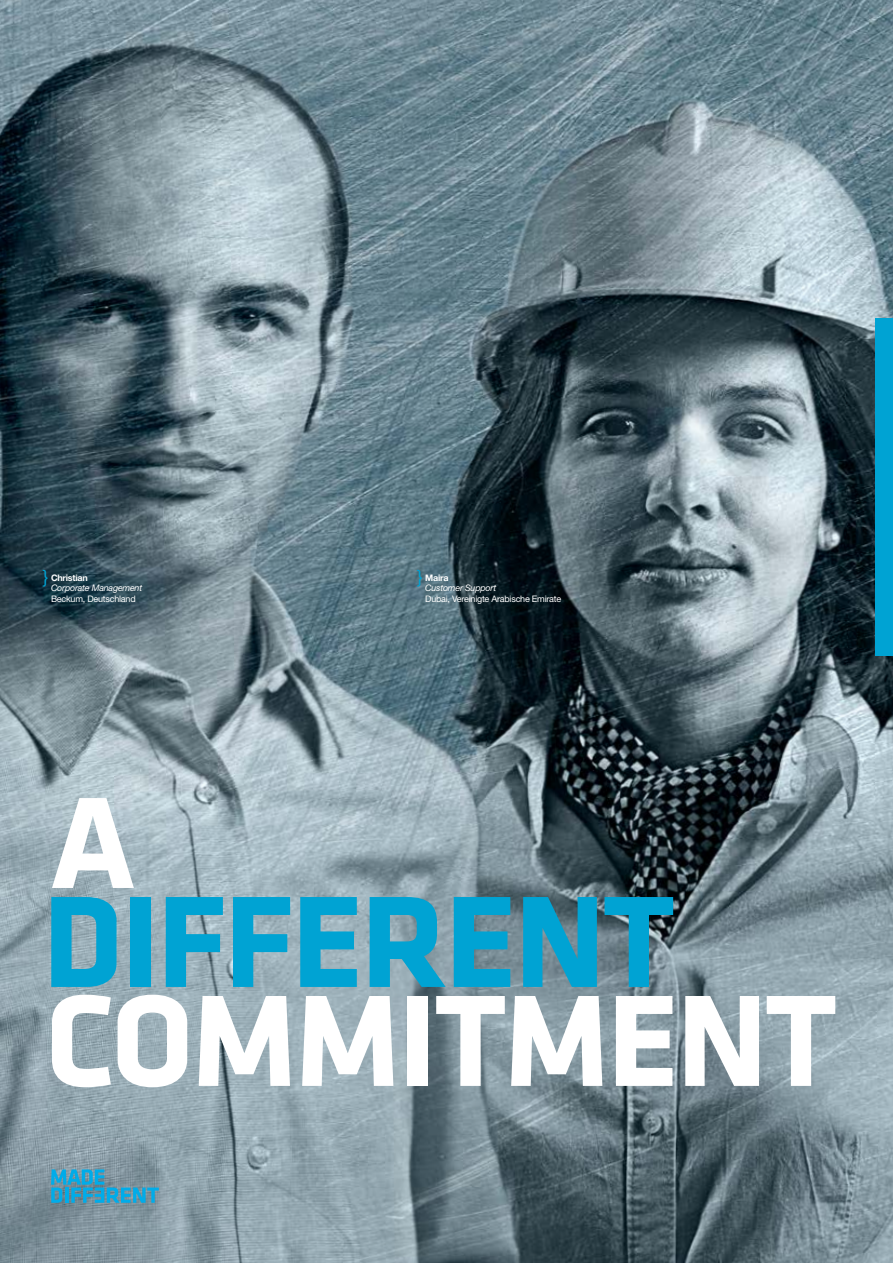
<style>
.page{position:relative;width:893px;height:1263px;background:#fff}
.page>*{position:absolute;margin:0;border:0;box-sizing:border-box;transform-origin:0 0}
.t1{font:700 135px "Klavika Basic";letter-spacing:-.02em;color:#fff}
.t2{font:700 135px "Klavika Basic";letter-spacing:-.02em;color:#00a3d3}
.t3{font:18px "Helvetica Neue LT Std";color:#00a3d3}
.t4{font:9px "Helvetica Neue LT Std";letter-spacing:-.025em;color:#fff}
.t5{font:italic 9px "Helvetica Neue LT Std";letter-spacing:-.025em;color:#fff}
.t6{font:700 9px "Helvetica Neue LT Std";letter-spacing:-.025em;color:#fff}
</style>
<div class="page">
<img style="left:0;top:0;width:893px;height:1263px">
<div style="left:876px;top:318px;width:17px;height:337px;background:#00a3d3"></div>
<svg style="left:51px;top:1169px;width:108px;height:34px"></svg>
<h2 class="t3" style="left:43px;top:565px;width:7px">}</h2>
<h2 class="t3" style="left:417px;top:565px;width:7px">}</h2>
<p class="t6" style="left:51px;top:572px;width:38px">Christian</p>
<p class="t5" style="left:51px;top:582px;width:93px">Corporate Management</p>
<p class="t4" style="left:51px;top:593px;width:86px">Beckum, Deutschland</p>
<p class="t6" style="left:425px;top:572px;width:25px">Maira</p>
<p class="t5" style="left:425px;top:582px;width:72px">Customer Support</p>
<p class="t4" style="left:425px;top:593px;width:138px">Dubai, Vereinigte Arabische Emirate</p>
<h1 class="t1" style="left:51px;top:745px;width:86px">A</h1>
<h1 class="t2" style="left:43px;top:844px;width:634px">DIFFERENT</h1>
<h1 class="t1" style="left:45px;top:943px;width:793px">COMMITMENT</h1>
</div>
